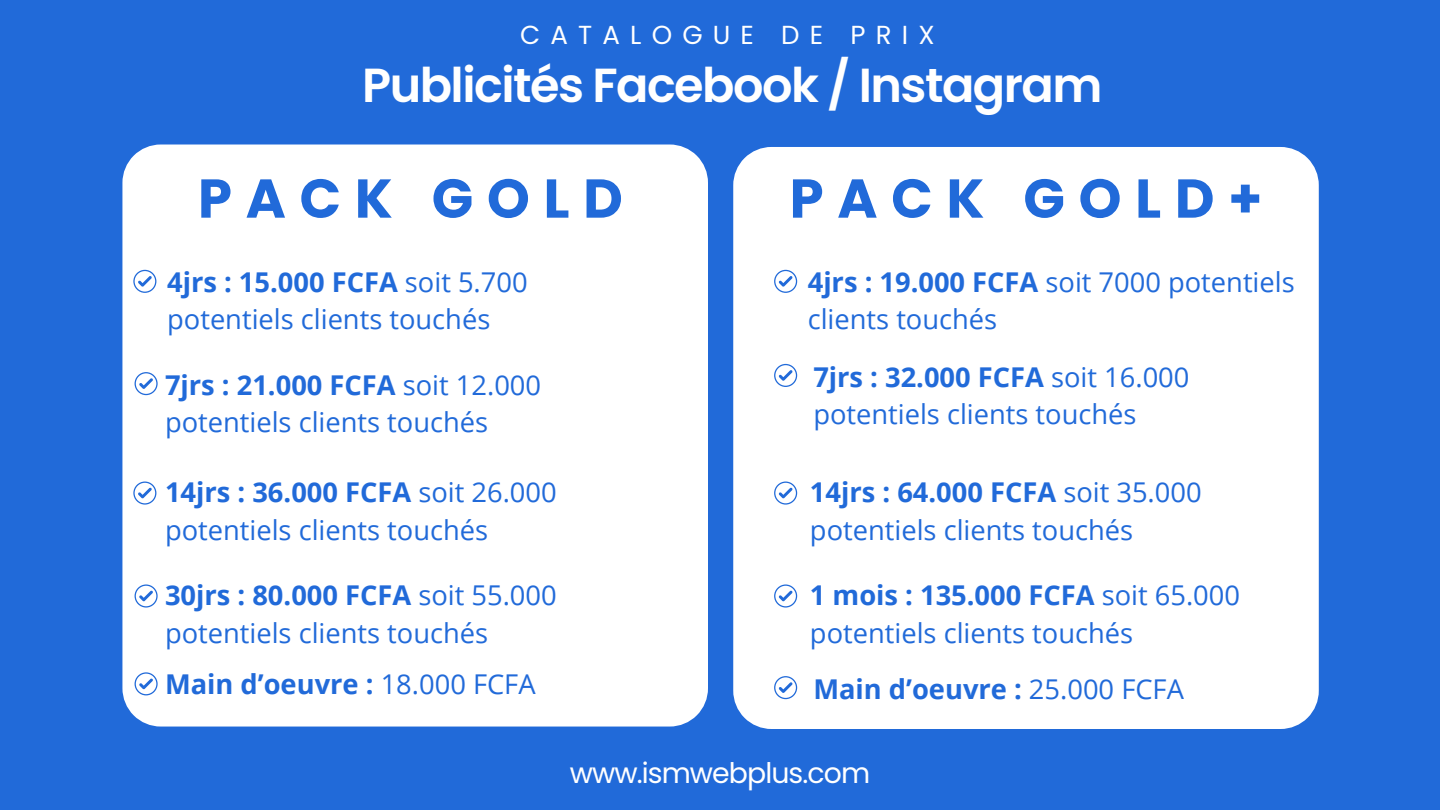
<style>
.page{position:relative;width:1440px;height:810px;background:#216ad9}
.page>*{position:absolute;margin:0;border:0;box-sizing:border-box;transform-origin:0 0}
.t1{font:700 54.6px "Poppins";letter-spacing:.25em;color:#216ad9}
.t2{font:600 47.8px "Poppins";letter-spacing:-.03em;color:#fff}
.t3{font:28.3px "Poppins";letter-spacing:-.03em;color:#fff}
.t4{font:27.3px/37.5px "Open Sans";color:#216ad9}
.t5{font:700 27.3px "Open Sans";color:#216ad9}
.t6{font:26.1px "Poppins";letter-spacing:.39em;color:#fff}
.s1{font-weight:700}
.s2{font-weight:400}
</style>
<div class="page">
<div style="left:122px;top:145px;width:586px;height:582px;background:#fff"></div>
<div style="left:733px;top:147px;width:586px;height:582px;background:#fff"></div>
<svg style="left:133px;top:270px;width:23px;height:23px"></svg>
<svg style="left:135px;top:372px;width:23px;height:23px"></svg>
<svg style="left:133px;top:482px;width:23px;height:23px"></svg>
<svg style="left:135px;top:584px;width:23px;height:24px"></svg>
<svg style="left:135px;top:672px;width:23px;height:23px"></svg>
<svg style="left:774px;top:270px;width:23px;height:23px"></svg>
<svg style="left:774px;top:364px;width:23px;height:23px"></svg>
<svg style="left:774px;top:482px;width:23px;height:23px"></svg>
<svg style="left:774px;top:584px;width:23px;height:24px"></svg>
<svg style="left:774px;top:676px;width:23px;height:23px"></svg>
<p class="t6" style="left:520px;top:17px;width:416px">CATALOGUE DE PRIX</p>
<h2 class="t2" style="left:362px;top:52px;width:742px">Publicités Facebook / Instagram</h2>
<h1 class="t1" style="left:198px;top:160px;width:426px">PACK GOLD</h1>
<p class="t4" style="left:167px;top:262px;width:362px"><span class="s1">4jrs : 15.000 FCFA</span> soit 5.700 potentiels clients touchés</p>
<p class="t4" style="left:165px;top:365px;width:378px"><span class="s1">7jrs : 21.000 FCFA</span> soit 12.000 potentiels clients touchés</p>
<p class="t4" style="left:165px;top:473px;width:393px"><span class="s1">14jrs : 36.000 FCFA</span> soit 26.000 potentiels clients touchés</p>
<p class="t4" style="left:165px;top:576px;width:393px"><span class="s1">30jrs : 80.000 FCFA</span> soit 55.000 potentiels clients touchés</p>
<p class="t5" style="left:165px;top:665px;width:372px">Main d’oeuvre : <span class="s2">18.000 FCFA</span></p>
<h1 class="t1" style="left:790px;top:160px;width:474px">PACK GOLD+</h1>
<p class="t4" style="left:808px;top:262px;width:488px"><span class="s1">4jrs : 19.000 FCFA</span> soit 7000 potentiels clients touchés</p>
<p class="t4" style="left:813px;top:357px;width:378px"><span class="s1">7jrs : 32.000 FCFA</span> soit 16.000 potentiels clients touchés</p>
<p class="t4" style="left:810px;top:473px;width:393px"><span class="s1">14jrs : 64.000 FCFA</span> soit 35.000 potentiels clients touchés</p>
<p class="t4" style="left:810px;top:576px;width:432px"><span class="s1">1 mois : 135.000 FCFA</span> soit 65.000 potentiels clients touchés</p>
<p class="t5" style="left:813px;top:670px;width:372px">Main d’oeuvre : <span class="s2">25.000 FCFA</span></p>
<p class="t3" style="left:570px;top:753px;width:302px">www.ismwebplus.com</p>
</div>
